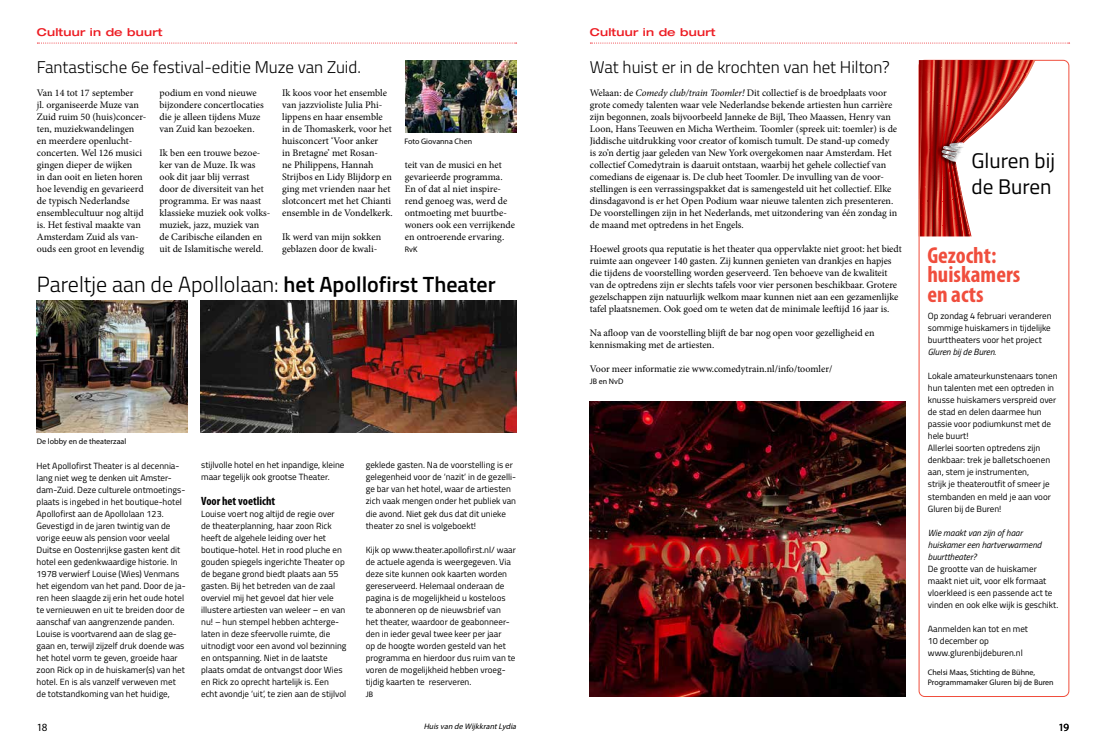
<style>
.page{position:relative;width:1106px;height:752px;background:#fff}
.page>*{position:absolute;margin:0;border:0;box-sizing:border-box;transform-origin:0 0}
.t1{font:700 condensed 23.1px/19.8px "Myriad Pro";color:#f04e3d}
.t2{font:300 22px "Titillium";color:#000}
.t3{font:21.2px/25.4px "Titillium Web";color:#000}
.t4{font:300 17px "Titillium";color:#000}
.t5{font:700 condensed 12px "Myriad Pro";color:#000}
.t6{font:11px "Myriad Pro";color:#000}
.t7{font:500 expanded 10.8px "Helvetica Neue LT Std";letter-spacing:.015em;color:#ed1d24;scale:1.08 1}
.t8{font:10px/12px "Minion Pro";letter-spacing:-.005em;color:#000}
.t9{font:9px/12px "Titillium";color:#000}
.t10{font:italic 9px/12px "Titillium Web";color:#000}
.t11{font:8px/9.6px "Myriad Pro";color:#000}
.t12{font:italic 8px "Myriad Pro";color:#000}
.s1{font-weight:600}
.s2{font-style:italic}
</style>
<div class="page">
<svg style="left:37px;top:43px;width:479px;height:1px"></svg>
<svg style="left:590px;top:43px;width:479px;height:1px"></svg>
<img style="left:201px;top:300px;width:315px;height:132px">
<img style="left:590px;top:401px;width:315px;height:295px">
<img style="left:37px;top:300px;width:150px;height:132px">
<img style="left:405px;top:60px;width:111px;height:72px">
<div style="left:918px;top:60px;width:151px;height:636px;border:1px solid #f04e3d;border-radius:6px"></div>
<svg style="left:918px;top:60px;width:117px;height:176px"></svg>
<p class="t7" style="left:37px;top:25px;width:118px">Cultuur in de buurt</p>
<p class="t7" style="left:590px;top:25px;width:118px">Cultuur in de buurt</p>
<h3 class="t4" style="left:37px;top:54px;width:325px">Fantastische 6e festival-editie Muze van Zuid.</h3>
<h3 class="t4" style="left:590px;top:54px;width:301px">Wat huist er in de krochten van het Hilton?</h3>
<p class="t8" style="left:37px;top:87px;width:111px">Van 14 tot 17 september<br>jl. organiseerde Muze van<br>Zuid ruim 50 (huis)concer&shy;ten, muziekwandelingen en meerdere openlucht&shy;concerten. Wel 126 musici gingen dieper de wijken<br>in dan ooit en lieten horen hoe levendig en gevarieerd de typisch Nederlandse ensemblecultuur nog altijd is. Het festival maakte van<br>Amsterdam Zuid als van&shy;ouds een groot en levendig</p>
<p class="t8" style="left:159px;top:87px;width:106px">podium en vond nieuwe bijzondere concertlocaties die je alleen tijdens Muze van Zuid kan bezoeken.</p>
<p class="t8" style="left:159px;top:147px;width:112px">Ik ben een trouwe bezoe&shy;ker van de Muze. Ik was ook dit jaar blij verrast door de diversiteit van het programma. Er was naast klassieke muziek ook volks&shy;muziek, jazz, muziek van de Caribische eilanden en uit de Islamitische wereld.</p>
<p class="t8" style="left:282px;top:87px;width:112px">Ik koos voor het ensemble van jazzvioliste Julia Phi&shy;lippens en haar ensemble in de Thomaskerk, voor het huisconcert ‘Voor anker<br>in Bretagne’ met Rosan-<br>ne Philippens, Hannah<br>Strijbos en Lidy Blijdorp en ging met vrienden naar het slotconcert met het Chianti ensemble in de Vondelkerk.</p>
<p class="t8" style="left:282px;top:231px;width:100px">Ik werd van mijn sokken geblazen door de kwali-</p>
<p class="t11" style="left:404px;top:136px;width:69px">Foto Giovanna Chen</p>
<p class="t8" style="left:405px;top:159px;width:112px">teit van de musici en het gevarieerde programma.<br>En of dat al niet inspire&shy;rend genoeg was, werd de ontmoeting met buurtbe&shy;woners ook een verrijkende en ontroerende ervaring.</p>
<p class="t11" style="left:405px;top:244px;width:14px">RvK</p>
<h2 class="t2" style="left:37px;top:268px;width:460px">Pareltje aan de Apollolaan: <span class="s1">het Apollofirst Theater</span></h2>
<p class="t11" style="left:37px;top:436px;width:91px">De lobby en de theaterzaal</p>
<p class="t9" style="left:37px;top:458px;width:150px">Het Apollofirst Theater is al decennia&shy;lang niet weg te denken uit Amster&shy;dam-Zuid. Deze culturele ontmoetings&shy;plaats is ingebed in het boutique-hotel Apollofirst aan de Apollolaan 123.<br>Gevestigd in de jaren twintig van de vorige eeuw als pension voor veelal Duitse en Oostenrijkse gasten kent dit hotel een gedenkwaardige historie. In 1978 verwierf Louise (Wies) Venmans het eigendom van het pand. Door de ja&shy;ren heen slaagde zij erin het oude hotel te vernieuwen en uit te breiden door de aanschaf van aangrenzende panden.<br>Louise is voortvarend aan de slag ge&shy;gaan en, terwijl zijzelf druk doende was het hotel vorm te geven, groeide haar zoon Rick op in de huiskamer(s) van het hotel. En is als vanzelf verweven met de totstandkoming van het huidige,</p>
<p class="t9" style="left:201px;top:458px;width:145px">stijlvolle hotel en het inpandige, kleine maar tegelijk ook grootse Theater.</p>
<h3 class="t5" style="left:201px;top:493px;width:76px">Voor het voetlicht</h3>
<p class="t9" style="left:201px;top:506px;width:147px">Louise voert nog altijd de regie over<br>de theaterplanning, haar zoon Rick heeft de algehele leiding over het boutique-hotel. Het in rood pluche en gouden spiegels ingerichte Theater op de begane grond biedt plaats aan 55 gasten. Bij het betreden van de zaal overviel mij het gevoel dat hier vele illustere artiesten van weleer – en van nu! – hun stempel hebben achterge&shy;laten in deze sfeervolle ruimte, die uitnodigt voor een avond vol bezinning en ontspanning. Niet in de laatste plaats omdat de ontvangst door Wies en Rick zo oprecht hartelijk is. Een echt avondje ‘uit’, te zien aan de stijlvol</p>
<p class="t9" style="left:366px;top:458px;width:152px">geklede gasten. Na de voorstelling is er gelegenheid voor de ‘nazit’ in de gezelli&shy;ge bar van het hotel, waar de artiesten zich vaak mengen onder het publiek van die avond. Niet gek dus dat dit unieke theater zo snel is volgeboekt!</p>
<p class="t9" style="left:366px;top:542px;width:152px">Kijk op www.theater.apollofirst.nl/ waar de actuele agenda is weergegeven. Via deze site kunnen ook kaarten worden gereserveerd. Helemaal onderaan de pagina is de mogelijkheid u kosteloos<br>te abonneren op de nieuwsbrief van<br>het theater, waardoor de geabonneer&shy;den in ieder geval twee keer per jaar<br>op de hoogte worden gesteld van het programma en hierdoor dus ruim van te voren de mogelijkheid hebben vroeg&shy;tijdig kaarten te reserveren.</p>
<p class="t11" style="left:366px;top:688px;width:9px">JB</p>
<p class="t8" style="left:590px;top:87px;width:309px">Welaan: de <span class="s2">Comedy club/train Toomler!</span> Dit collectief is de broedplaats voor grote comedy talenten waar vele Nederlandse bekende artiesten hun carrière zijn begonnen, zoals bijvoorbeeld Janneke de Bijl, Theo Maassen, Henry van Loon, Hans Teeuwen en Micha Wertheim. Toomler (spreek uit: toemler) is de Jiddische uitdrukking voor creator of komisch tumult. De stand-up comedy is zo’n dertig jaar geleden van New York overgekomen naar Amsterdam. Het collectief Comedytrain is daaruit ontstaan, waarbij het gehele collectief van comedians de eigenaar is. De club heet Toomler. De invulling van de voor&shy;stellingen is een verrassingspakket dat is samengesteld uit het collectief. Elke dinsdagavond is er het Open Podium waar nieuwe talenten zich presenteren.<br>De voorstellingen zijn in het Nederlands, met uitzondering van één zondag in de maand met optredens in het Engels.</p>
<p class="t8" style="left:590px;top:243px;width:313px">Hoewel groots qua reputatie is het theater qua oppervlakte niet groot: het biedt ruimte aan ongeveer 140 gasten. Zij kunnen genieten van drankjes en hapjes die tijdens de voorstelling worden geserveerd. Ten behoeve van de kwaliteit van de optredens zijn er slechts tafels voor vier personen beschikbaar. Grotere gezelschappen zijn natuurlijk welkom maar kunnen niet aan een gezamenlijke tafel plaatsnemen. Ook goed om te weten dat de minimale leeftijd 16 jaar is.</p>
<p class="t8" style="left:590px;top:327px;width:286px">Na afloop van de voorstelling blijft de bar nog open voor gezelligheid en kennismaking met de artiesten.</p>
<p class="t8" style="left:590px;top:363px;width:244px">Voor meer informatie zie www.comedytrain.nl/info/toomler/</p>
<p class="t11" style="left:590px;top:376px;width:35px">JB en NvD</p>
<h3 class="t3" style="left:971px;top:147px;width:85px">Gluren bij de Buren</h3>
<h1 class="t1" style="left:927px;top:245px;width:94px">Gezocht: huiskamers en acts</h1>
<p class="t9" style="left:927px;top:309px;width:125px;text-align:justify">Op zondag 4 februari veranderen sommige huiskamers in tijdelijke buurttheaters voor het project</p>
<p class="t10" style="left:927px;top:345px;width:70px">Gluren bij de Buren.</p>
<p class="t9" style="left:927px;top:369px;width:131px">Lokale amateurkunstenaars tonen hun talenten met een optreden in knusse huiskamers verspreid over de stad en delen daarmee hun passie voor podiumkunst met de hele buurt!<br>Allerlei soorten optredens zijn denkbaar: trek je balletschoenen aan, stem je instrumenten,<br>strijk je theateroutfit of smeer je stembanden en meld je aan voor<br>Gluren bij de Buren!</p>
<p class="t10" style="left:927px;top:525px;width:115px">Wie maakt van zijn of haar huiskamer een hartverwarmend buurttheater?</p>
<p class="t9" style="left:927px;top:561px;width:132px">De grootte van de huiskamer maakt niet uit, voor elk formaat vloerkleed is een passende act te vinden en ook elke wijk is geschikt.</p>
<p class="t9" style="left:927px;top:622px;width:102px">Aanmelden kan tot en met<br>10 december op www.glurenbijdeburen.nl</p>
<p class="t11" style="left:927px;top:667px;width:127px">Chelsi Maas, Stichting de Bühne,<br>Programmamaker Gluren bij de Buren</p>
<p class="t6" style="left:37px;top:720px;width:12px">18</p>
<p class="t12" style="left:423px;top:721px;width:96px">Huisvan de Wij kkrantLydia</p>
<p class="t6" style="left:1058px;top:720px;width:12px">19</p>
</div>
